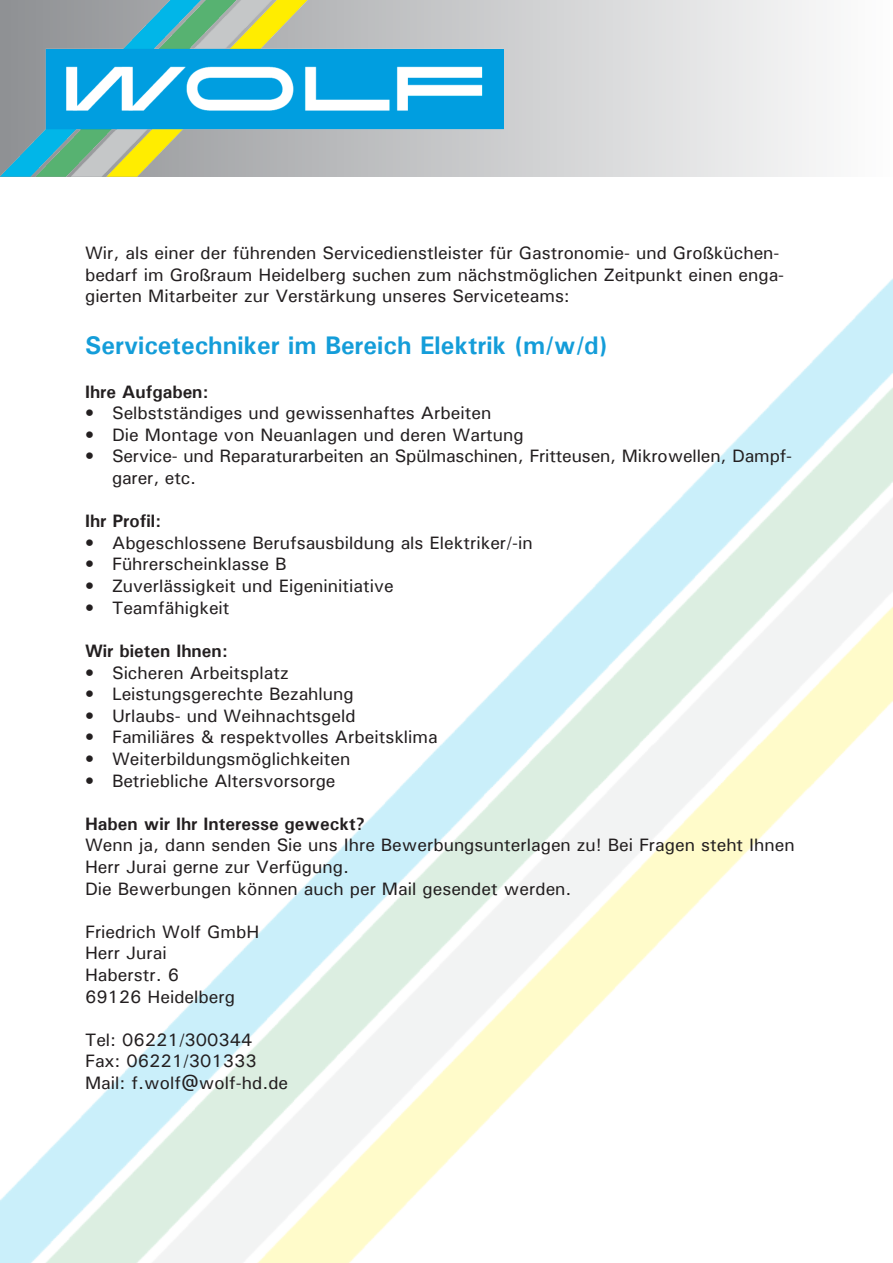
<style>
.page{position:relative;width:893px;height:1263px;background:#fff}
.page>*{position:absolute;margin:0;border:0;box-sizing:border-box;transform-origin:0 0}
.t1{font:700 25.5px "Univers";color:#149dd9}
.t2{font:500 18px/21.6px "Univers";color:#231f20}
.t3{font:700 18px "Univers";color:#231f20}
</style>
<div class="page">
<svg style="left:503px;top:0;width:317px;height:176px"></svg>
<img style="left:0;top:278px;width:893px;height:985px">
<img style="left:0;top:0;width:503px;height:176px">
<p class="t2" style="left:85px;top:242px;width:701px">Wir, als einer der führenden Servicedienstleister für Gastronomie- und Großküchen&shy;bedarf im Großraum Heidelberg suchen zum nächstmöglichen Zeitpunkt einen enga&shy;gierten Mitarbeiter zur Verstärkung unseres Serviceteams:</p>
<h1 class="t1" style="left:85px;top:329px;width:524px">Servicetechniker im Bereich Elektrik (m/w/d)</h1>
<p class="t3" style="left:85px;top:380px;width:125px">Ihre Aufgaben:</p>
<p class="t2" style="left:85px;top:402px;width:408px">• Selbstständiges und gewissenhaftes Arbeiten</p>
<p class="t2" style="left:85px;top:423px;width:440px">• Die Montage von Neuanlagen und deren Wartung</p>
<p class="t2" style="left:112px;top:445px;width:682px;text-indent:-27px">• Service- und Reparaturarbeiten an Spülmaschinen, Fritteusen, Mikrowellen, Dampf&shy;garer, etc.</p>
<p class="t3" style="left:85px;top:510px;width:78px">Ihr Profil:</p>
<p class="t2" style="left:85px;top:531px;width:449px">• Abgeschlossene Berufsausbildung als Elektriker/-in</p>
<p class="t2" style="left:85px;top:553px;width:203px">• Führerscheinklasse B</p>
<p class="t2" style="left:85px;top:575px;width:310px">• Zuverlässigkeit und Eigeninitiative</p>
<p class="t2" style="left:85px;top:596px;width:146px">• Teamfähigkeit</p>
<p class="t3" style="left:85px;top:639px;width:144px">Wir bieten Ihnen:</p>
<p class="t2" style="left:85px;top:661px;width:205px">• Sicheren Arbeitsplatz</p>
<p class="t2" style="left:85px;top:683px;width:270px">• Leistungsgerechte Bezahlung</p>
<p class="t2" style="left:85px;top:704px;width:272px">• Urlaubs- und Weihnachtsgeld</p>
<p class="t2" style="left:85px;top:726px;width:354px">• Familiäres &amp; respektvolles Arbeitsklima</p>
<p class="t2" style="left:85px;top:747px;width:267px">• Weiterbildungsmöglichkeiten</p>
<p class="t2" style="left:85px;top:769px;width:252px">• Betriebliche Altersvorsorge</p>
<p class="t3" style="left:85px;top:812px;width:281px">Haben wir Ihr Interesse geweckt?</p>
<p class="t2" style="left:85px;top:834px;width:711px">Wenn ja, dann senden Sie uns Ihre Bewerbungsunterlagen zu! Bei Fragen steht Ihnen<br>Herr Jurai gerne zur Verfügung.<br>Die Bewerbungen können auch per Mail gesendet werden.</p>
<p class="t2" style="left:85px;top:920px;width:176px">Friedrich Wolf GmbH<br>Herr Jurai<br>Haberstr. 6<br>69126 Heidelberg</p>
<p class="t2" style="left:85px;top:1028px;width:205px">Tel: 06221/300344<br>Fax: 06221/301333<br>Mail: f.wolf@wolf-hd.de</p>
</div>
